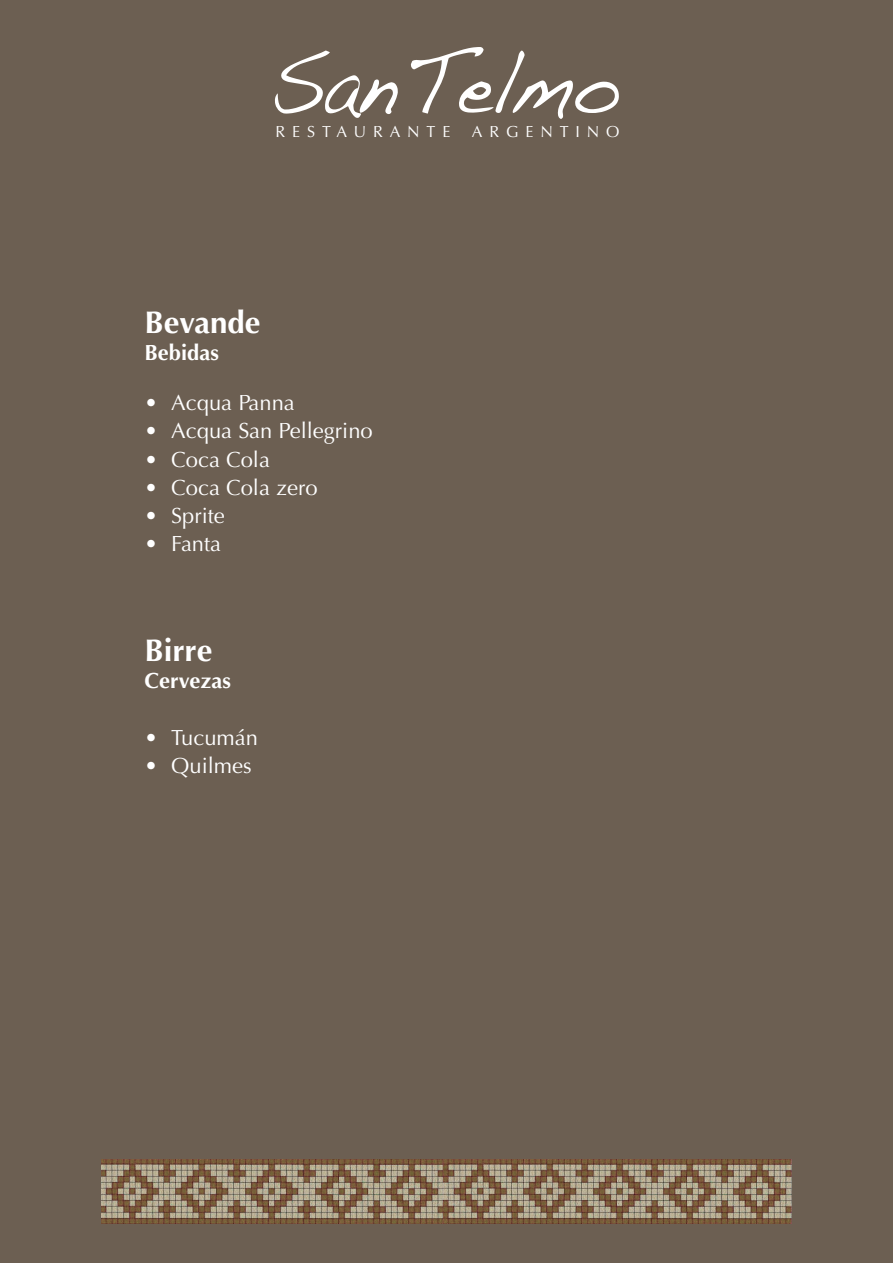
<style>
.page{position:relative;width:893px;height:1263px;background:#6c5f52}
.page>*{position:absolute;margin:0;border:0;box-sizing:border-box;transform-origin:0 0}
.t1{font:700 31.35px "Optima";color:#fff}
.t2{font:21.9px "Optima";color:#fff}
.t3{font:700 21.9px "Optima";color:#fff}
.t4{font:16.05px "Optima";letter-spacing:.43em;color:#fff}
</style>
<div class="page">
<svg style="left:275px;top:50px;width:123px;height:68px"></svg>
<svg style="left:411px;top:47px;width:208px;height:72px"></svg>
<img style="left:102px;top:1159px;width:689px;height:64px">
<p class="t4" style="left:276px;top:123px;width:176px">RESTAURANTE</p>
<p class="t4" style="left:472px;top:123px;width:149px">ARGENTINO</p>
<h1 class="t1" style="left:145px;top:304px;width:117px">Bevande</h1>
<p class="t3" style="left:145px;top:340px;width:76px">Bebidas</p>
<p class="t2" style="left:145px;top:390px;width:152px">• Acqua Panna</p>
<p class="t2" style="left:145px;top:418px;width:230px">• Acqua San Pellegrino</p>
<p class="t2" style="left:145px;top:447px;width:127px">• Coca Cola</p>
<p class="t2" style="left:145px;top:475px;width:175px">• Coca Cola zero</p>
<p class="t2" style="left:145px;top:503px;width:82px">• Sprite</p>
<p class="t2" style="left:145px;top:531px;width:78px">• Fanta</p>
<h1 class="t1" style="left:145px;top:632px;width:69px">Birre</h1>
<p class="t3" style="left:145px;top:668px;width:88px">Cervezas</p>
<p class="t2" style="left:145px;top:725px;width:115px">• Tucumán</p>
<p class="t2" style="left:145px;top:753px;width:109px">• Quilmes</p>
</div>
